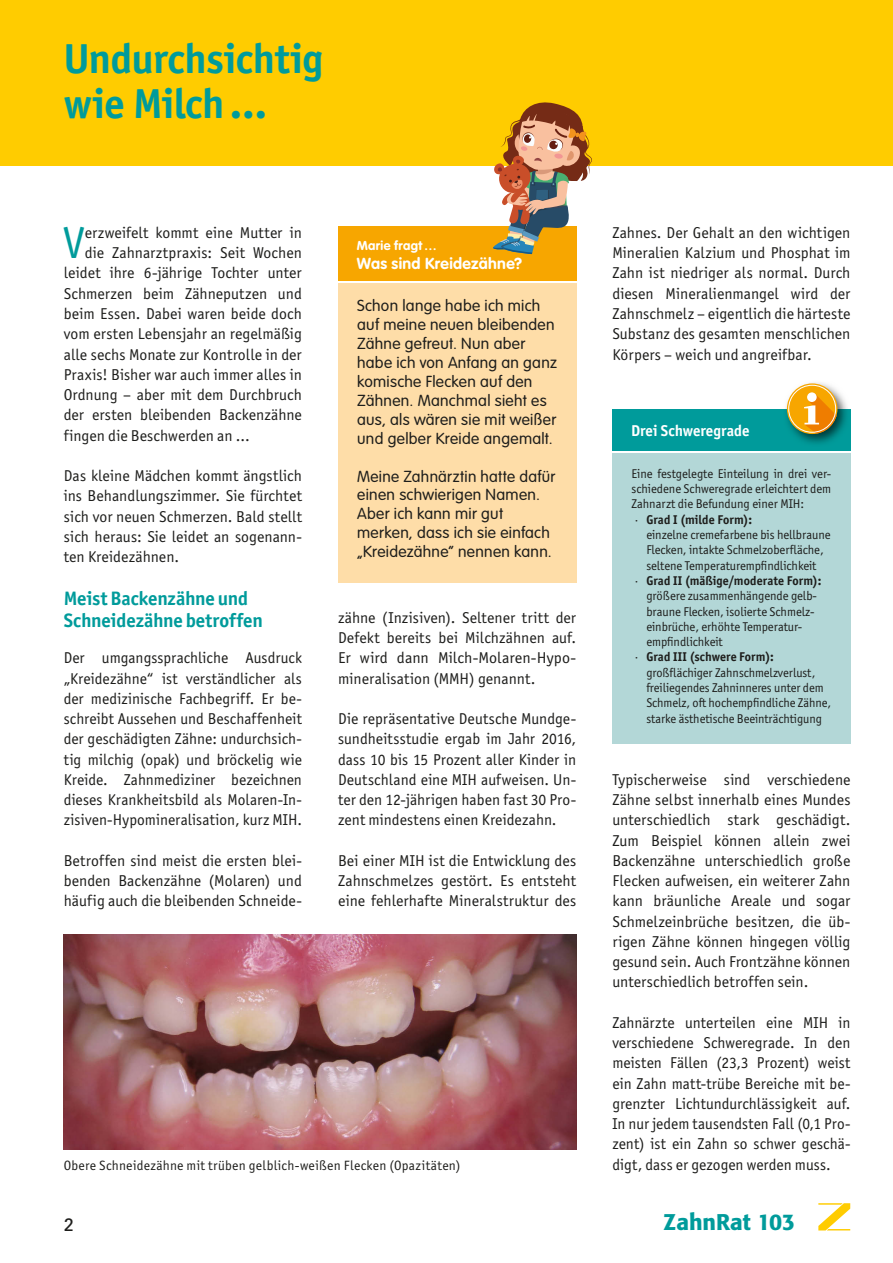
<style>
.page{position:relative;width:893px;height:1263px;background:#fff}
.page>*{position:absolute;margin:0;border:0;box-sizing:border-box;transform-origin:0 0}
.t1{font:45px "Officina Sans ITC Pro";color:#009b9b}
.t2{font:700 42px/45px "Officina Sans ITC Pro";letter-spacing:-.01em;color:#009b9b}
.t3{font:500 22.5px "Formata";letter-spacing:-.005em;color:#009b9b}
.t4{font:700 19.5px/21.8px "Officina Sans ITC Pro";letter-spacing:-.005em;color:#009b9b}
.t5{font:18px "Univers";color:#1d1d1b}
.t6{font:15.75px/20.2px "Officina Sans ITC Pro";letter-spacing:.005em;color:#1d1d1b;text-align:justify}
.t7{font:300 15.75px/18.9px "VAG Rounded";letter-spacing:.02em;color:#1d1d1b}
.t8{font:700 15.75px "VAG Rounded";letter-spacing:.02em;color:#fff}
.t9{font:700 15.75px "Officina Sans ITC Pro";color:#fff}
.t10{font:13.5px "Officina Sans ITC Pro";letter-spacing:.025em;color:#1d1d1b}
.t11{font:12.75px/15.3px "Officina Sans ITC Pro";letter-spacing:-.005em;color:#1d1d1b}
.t12{font:700 12.75px "Officina Sans ITC Pro";letter-spacing:.005em;color:#1d1d1b}
.t13{font:700 12.75px "VAG Rounded";letter-spacing:.03em;color:#fff}
.s1{font-family:"Officina Sans"}
.s2{font-weight:700}
.s3{font-family:"Officina Sans";font-weight:400}
</style>
<div class="page">
<div style="left:338px;top:227px;width:238px;height:55px;background:#f7a600"></div>
<div style="left:338px;top:282px;width:238px;height:300px;background:#fedda8"></div>
<hr style="left:338px;top:281px;width:238px;height:2px;background:#fff">
<svg style="left:818px;top:1203px;width:32px;height:27px"></svg>
<div style="left:0;top:0;width:893px;height:166px;background:#fc0"></div>
<div style="left:612px;top:409px;width:238px;height:43px;background:#009b9b"></div>
<div style="left:612px;top:452px;width:238px;height:292px;background:#b3d7d7"></div>
<hr style="left:612px;top:451px;width:238px;height:1px;background:#fff">
<img style="left:786px;top:382px;width:61px;height:62px">
<svg style="left:787px;top:383px;width:50px;height:51px"></svg>
<svg style="left:804px;top:392px;width:33px;height:42px"></svg>
<div style="left:789px;top:385px;width:47px;height:47px;border:1px solid #fff;border-radius:50%"></div>
<img style="left:64px;top:935px;width:512px;height:214px">
<svg style="left:493px;top:102px;width:99px;height:152px"></svg>
<h2 class="t2" style="left:64px;top:36px;width:261px">Undurchsichtig wie Milch …</h2>
<h1 class="t1" style="left:63px;top:217px;width:23px">V</h1>
<p class="t6" style="left:85px;top:222px;width:219px">erzweifelt kommt eine Mutter in</p>
<p class="t6" style="left:85px;top:243px;width:219px">die Zahnarztpraxis: Seit Wochen</p>
<p class="t6" style="left:64px;top:263px;width:240px">leidet ihre 6-jährige Tochter unter</p>
<p class="t6" style="left:64px;top:283px;width:240px">Schmerzen beim Zähneputzen und</p>
<p class="t6" style="left:64px;top:303px;width:240px">beim Essen. Dabei waren beide doch</p>
<p class="t6" style="left:64px;top:324px;width:240px">vom ersten Lebensjahr an regelmäßig</p>
<p class="t6" style="left:64px;top:344px;width:240px">alle sechs Monate zur Kontrolle in der</p>
<p class="t6" style="left:64px;top:364px;width:240px">Praxis! Bisher war auch immer alles in</p>
<p class="t6" style="left:64px;top:384px;width:240px">Ordnung – aber mit dem Durchbruch</p>
<p class="t6" style="left:64px;top:405px;width:240px">der ersten bleibenden Backenzähne</p>
<p class="t6" style="left:64px;top:425px;width:188px">fingen die Beschwerden an …</p>
<p class="t6" style="left:64px;top:465px;width:240px">Das kleine Mädchen kommt ängstlich ins Behandlungszimmer. Sie fürchtet sich vor neuen Schmerzen. Bald stellt sich heraus: Sie leidet an sogenann&shy;ten Kreidezähnen.</p>
<p class="t4" style="left:64px;top:587px;width:201px">Meist Backenzähne und<br>Schneidezähne betroffen</p>
<p class="t6" style="left:64px;top:648px;width:240px">Der umgangssprachliche Ausdruck „Kreidezähne“ ist verständlicher als der medizinische Fachbegriff. Er be&shy;schreibt Aussehen und Beschaffenheit der geschädigten Zähne: undurchsich&shy;tig milchig (opak) und bröckelig wie Kreide. Zahnmediziner bezeichnen dieses Krankheitsbild als Molaren-In&shy;zisiven-Hypomineralisation, kurz MIH.</p>
<p class="t6" style="left:64px;top:850px;width:240px">Betroffen sind meist die ersten blei&shy;benden Backenzähne (Molaren) und häufig auch die bleibenden Schneide-</p>
<p class="t13" style="left:357px;top:238px;width:82px">Marie fragt …</p>
<p class="t8" style="left:357px;top:254px;width:167px">Was sind Kreidezähne?</p>
<p class="t7" style="left:357px;top:296px;width:201px">Schon lange habe ich mich auf meine neuen bleibenden<br>Zähne gefreut. Nun aber habe ich von Anfang an ganz komische Flecken auf den<br>Zähnen. Manchmal sieht es aus, als wären sie mit weißer und gelber Kreide angemalt.</p>
<p class="t7" style="left:357px;top:466px;width:200px">Meine Zahnärztin hatte dafür einen schwierigen Namen.<br>Aber ich kann mir gut merken, dass ich sie einfach „Kreidezähne“ nennen kann.</p>
<p class="t6" style="left:338px;top:607px;width:240px">zähne (Inzisiven). Seltener tritt der Defekt bereits bei Milchzähnen auf.<br>Er wird dann Milch-Molaren-Hypo&shy;mineralisation (MMH) genannt.</p>
<p class="t6" style="left:338px;top:708px;width:240px">Die repräsentative Deutsche Mundge&shy;sundheitsstudie ergab im Jahr 2016, dass 10 bis 15 Prozent aller Kinder in Deutschland eine MIH aufweisen. Un&shy;ter den 12-jährigen haben fast 30 Pro&shy;zent mindestens einen Kreidezahn.</p>
<p class="t6" style="left:338px;top:850px;width:240px">Bei einer MIH ist die Entwicklung des Zahnschmelzes gestört. Es entsteht eine fehlerhafte Mineralstruktur des</p>
<p class="t10" style="left:64px;top:1157px;width:398px">Obere Schneidezähne mit trüben gelblich-weißen Flecken (Opazitäten)</p>
<p class="t6" style="left:612px;top:222px;width:240px">Zahnes. Der Gehalt an den wichtigen Mineralien Kalzium und Phosphat im Zahn ist niedriger als normal. Durch diesen Mineralienmangel wird der Zahnschmelz – eigentlich die härteste Substanz des gesamten menschlichen Körpers – weich und angreifbar.</p>
<p class="t9" style="left:631px;top:421px;width:120px">Drei Schweregrade</p>
<p class="t11" style="left:631px;top:466px;width:201px">Eine festgelegte Einteilung in drei ver&shy;schiedene Schweregrade erleichtert dem Zahnarzt die Befundung einer MIH:<br><span class="s1">·</span> <span class="s2">Grad I (milde Form):</span></p>
<p class="t11" style="left:646px;top:527px;width:186px">einzelne cremefarbene bis hellbraune</p>
<p class="t11" style="left:646px;top:542px;width:179px">Flecken, intakte Schmelzoberfläche,</p>
<p class="t11" style="left:646px;top:558px;width:172px">seltene Temperaturempfindlichkeit</p>
<p class="t12" style="left:634px;top:573px;width:189px"><span class="s3">·</span> Grad II (mäßige/moderate Form):</p>
<p class="t11" style="left:646px;top:588px;width:172px">größere zusammenhängende gelb-</p>
<p class="t11" style="left:646px;top:603px;width:170px">braune Flecken, isolierte Schmelz-</p>
<p class="t11" style="left:646px;top:619px;width:157px">einbrüche, erhöhte Temperatur-</p>
<p class="t11" style="left:646px;top:634px;width:78px">empfindlichkeit</p>
<p class="t12" style="left:634px;top:649px;width:142px"><span class="s3">·</span> Grad III (schwere Form):</p>
<p class="t11" style="left:646px;top:665px;width:170px">großflächiger Zahnschmelzverlust,</p>
<p class="t11" style="left:646px;top:680px;width:179px">freiliegendes Zahninneres unter dem</p>
<p class="t11" style="left:646px;top:695px;width:186px">Schmelz, oft hochempfindliche Zähne,</p>
<p class="t11" style="left:646px;top:711px;width:177px">starke ästhetische Beeinträchtigung</p>
<p class="t6" style="left:612px;top:769px;width:240px">Typischerweise sind verschiedene Zähne selbst innerhalb eines Mundes unterschiedlich stark geschädigt.<br>Zum Beispiel können allein zwei Backenzähne unterschiedlich große Flecken aufweisen, ein weiterer Zahn kann bräunliche Areale und sogar Schmelzeinbrüche besitzen, die üb&shy;rigen Zähne können hingegen völlig gesund sein. Auch Frontzähne können unterschiedlich betroffen sein.</p>
<p class="t6" style="left:612px;top:1012px;width:240px">Zahnärzte unterteilen eine MIH in verschiedene Schweregrade. In den meisten Fällen (23,3 Prozent) weist ein Zahn matt-trübe Bereiche mit be&shy;grenzter Lichtundurchlässigkeit auf.<br>In nur jedem tausendsten Fall (0,1 Pro&shy;zent) ist ein Zahn so schwer geschä&shy;digt, dass er gezogen werden muss.</p>
<p class="t5" style="left:64px;top:1213px;width:12px">2</p>
<h3 class="t3" style="left:664px;top:1208px;width:133px">ZahnRat 103</h3>
</div>
